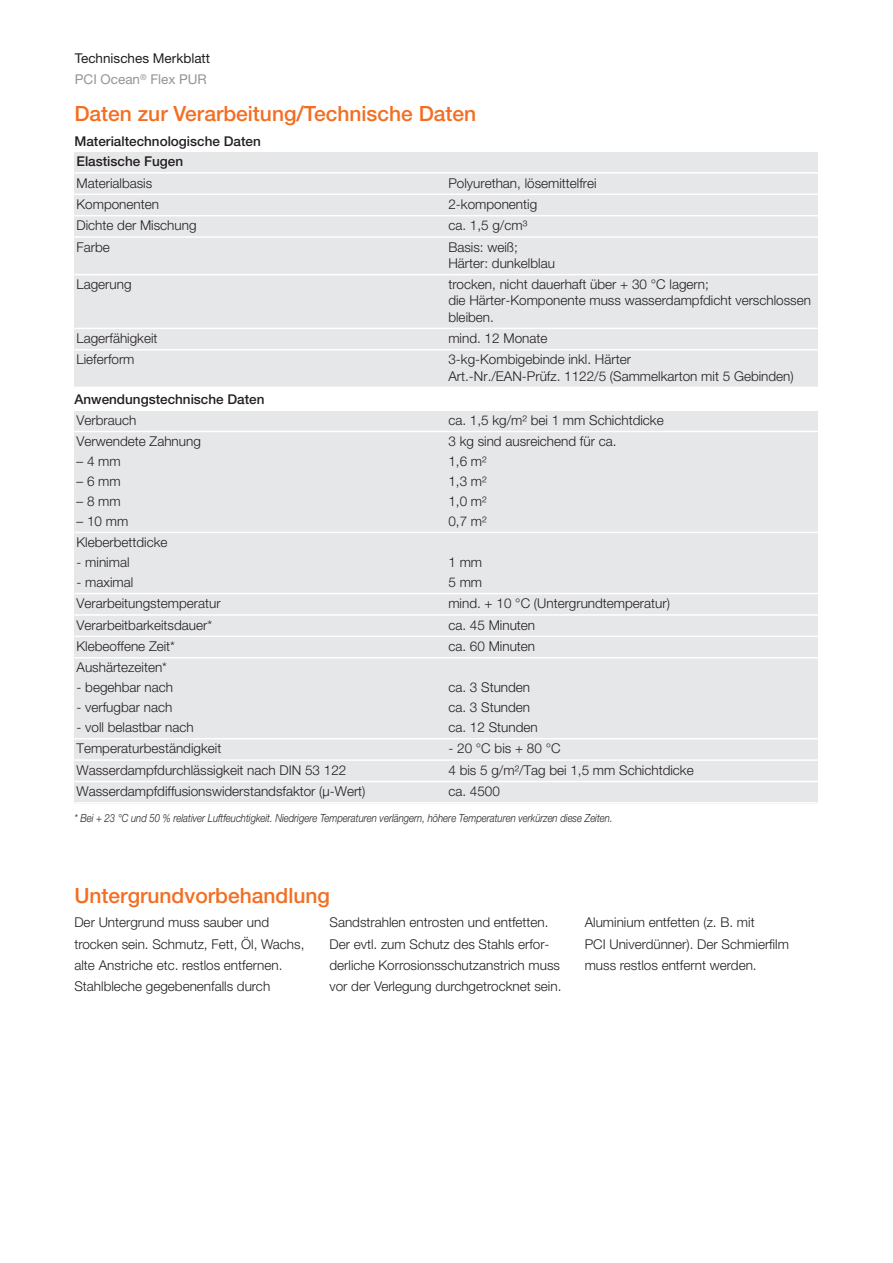
<style>
.page{position:relative;width:893px;height:1263px;background:#fff}
.page>*{position:absolute;margin:0;border:0;box-sizing:border-box;transform-origin:0 0}
.t1{font:500 21px "Helvetica Neue LT Pro";color:#f36e21}
.t2{font:300 13.5px/21.3px "Helvetica Neue LT Pro";color:#231f20}
.t3{font:500 13.5px "Helvetica Neue LT Pro";color:#231f20}
.t4{font:13.5px/21.3px "Helvetica Neue LT Pro";color:#231f20}
.t5{font:italic 300 11.25px "Helvetica Neue LT Pro";color:#231f20;scale:.85 1}
.s1{color:#939598}
</style>
<div class="page">
<div style="left:74px;top:152px;width:372px;height:21px;background:#e6e7e9"></div>
<div style="left:446px;top:152px;width:372px;height:21px;background:#e6e7e9"></div>
<div style="left:74px;top:173px;width:372px;height:21px;background:#e6e7e9"></div>
<div style="left:446px;top:173px;width:372px;height:21px;background:#e6e7e9"></div>
<div style="left:74px;top:194px;width:372px;height:22px;background:#e6e7e9"></div>
<div style="left:446px;top:194px;width:372px;height:22px;background:#e6e7e9"></div>
<div style="left:74px;top:216px;width:372px;height:21px;background:#e6e7e9"></div>
<div style="left:446px;top:216px;width:372px;height:21px;background:#e6e7e9"></div>
<div style="left:74px;top:237px;width:372px;height:38px;background:#e6e7e9"></div>
<div style="left:446px;top:237px;width:372px;height:38px;background:#e6e7e9"></div>
<div style="left:74px;top:275px;width:372px;height:53px;background:#e6e7e9"></div>
<div style="left:446px;top:275px;width:372px;height:53px;background:#e6e7e9"></div>
<div style="left:74px;top:328px;width:372px;height:22px;background:#e6e7e9"></div>
<div style="left:446px;top:328px;width:372px;height:22px;background:#e6e7e9"></div>
<div style="left:74px;top:350px;width:372px;height:38px;background:#e6e7e9"></div>
<div style="left:446px;top:350px;width:372px;height:38px;background:#e6e7e9"></div>
<hr style="left:74px;top:172px;width:744px;height:2px;background:#fff">
<hr style="left:74px;top:194px;width:744px;height:1px;background:#fff">
<hr style="left:74px;top:215px;width:744px;height:1px;background:#fff">
<hr style="left:74px;top:236px;width:744px;height:2px;background:#fff">
<hr style="left:74px;top:274px;width:744px;height:1px;background:#fff">
<hr style="left:74px;top:328px;width:744px;height:1px;background:#fff">
<hr style="left:74px;top:349px;width:744px;height:2px;background:#fff">
<hr style="left:74px;top:387px;width:744px;height:1px;background:#fff">
<div style="left:74px;top:411px;width:372px;height:20px;background:#e6e7e9"></div>
<div style="left:446px;top:411px;width:372px;height:20px;background:#e6e7e9"></div>
<div style="left:74px;top:431px;width:372px;height:21px;background:#e6e7e9"></div>
<div style="left:446px;top:431px;width:372px;height:21px;background:#e6e7e9"></div>
<div style="left:74px;top:452px;width:372px;height:20px;background:#e6e7e9"></div>
<div style="left:446px;top:452px;width:372px;height:20px;background:#e6e7e9"></div>
<div style="left:74px;top:472px;width:372px;height:20px;background:#e6e7e9"></div>
<div style="left:446px;top:472px;width:372px;height:20px;background:#e6e7e9"></div>
<div style="left:74px;top:492px;width:372px;height:20px;background:#e6e7e9"></div>
<div style="left:446px;top:492px;width:372px;height:20px;background:#e6e7e9"></div>
<div style="left:74px;top:512px;width:372px;height:20px;background:#e6e7e9"></div>
<div style="left:446px;top:512px;width:372px;height:20px;background:#e6e7e9"></div>
<div style="left:74px;top:532px;width:372px;height:21px;background:#e6e7e9"></div>
<div style="left:446px;top:532px;width:372px;height:21px;background:#e6e7e9"></div>
<div style="left:74px;top:553px;width:372px;height:20px;background:#e6e7e9"></div>
<div style="left:446px;top:553px;width:372px;height:20px;background:#e6e7e9"></div>
<div style="left:74px;top:573px;width:372px;height:20px;background:#e6e7e9"></div>
<div style="left:446px;top:573px;width:372px;height:20px;background:#e6e7e9"></div>
<div style="left:74px;top:593px;width:372px;height:22px;background:#e6e7e9"></div>
<div style="left:446px;top:593px;width:372px;height:22px;background:#e6e7e9"></div>
<div style="left:74px;top:615px;width:372px;height:21px;background:#e6e7e9"></div>
<div style="left:446px;top:615px;width:372px;height:21px;background:#e6e7e9"></div>
<div style="left:74px;top:636px;width:372px;height:22px;background:#e6e7e9"></div>
<div style="left:446px;top:636px;width:372px;height:22px;background:#e6e7e9"></div>
<div style="left:74px;top:658px;width:372px;height:20px;background:#e6e7e9"></div>
<div style="left:446px;top:658px;width:372px;height:20px;background:#e6e7e9"></div>
<div style="left:74px;top:678px;width:372px;height:20px;background:#e6e7e9"></div>
<div style="left:446px;top:678px;width:372px;height:20px;background:#e6e7e9"></div>
<div style="left:74px;top:698px;width:372px;height:20px;background:#e6e7e9"></div>
<div style="left:446px;top:698px;width:372px;height:20px;background:#e6e7e9"></div>
<div style="left:74px;top:718px;width:372px;height:21px;background:#e6e7e9"></div>
<div style="left:446px;top:718px;width:372px;height:21px;background:#e6e7e9"></div>
<div style="left:74px;top:739px;width:372px;height:21px;background:#e6e7e9"></div>
<div style="left:446px;top:739px;width:372px;height:21px;background:#e6e7e9"></div>
<div style="left:74px;top:760px;width:372px;height:21px;background:#e6e7e9"></div>
<div style="left:446px;top:760px;width:372px;height:21px;background:#e6e7e9"></div>
<div style="left:74px;top:781px;width:372px;height:23px;background:#e6e7e9"></div>
<div style="left:446px;top:781px;width:372px;height:23px;background:#e6e7e9"></div>
<hr style="left:74px;top:431px;width:744px;height:1px;background:#fff">
<hr style="left:74px;top:532px;width:744px;height:1px;background:#fff">
<hr style="left:74px;top:593px;width:744px;height:1px;background:#fff">
<hr style="left:74px;top:614px;width:744px;height:2px;background:#fff">
<hr style="left:74px;top:636px;width:744px;height:1px;background:#fff">
<hr style="left:74px;top:657px;width:744px;height:1px;background:#fff">
<hr style="left:74px;top:738px;width:744px;height:1px;background:#fff">
<hr style="left:74px;top:759px;width:744px;height:2px;background:#fff">
<hr style="left:74px;top:781px;width:744px;height:1px;background:#fff">
<hr style="left:74px;top:802px;width:744px;height:2px;background:#fff">
<p class="t4" style="left:75px;top:49px;width:137px">Technisches Merkblatt<br><span class="s1">PCI Ocean</span><sup>®</sup> <span class="s1">Flex PUR</span></p>
<h1 class="t1" style="left:74px;top:106px;width:403px">Daten zur Verarbeitung/Technische Daten</h1>
<p class="t3" style="left:74px;top:136px;width:188px">Materialtechnologische Daten</p>
<p class="t3" style="left:77px;top:157px;width:108px">Elastische Fugen</p>
<p class="t2" style="left:77px;top:173px;width:77px">Materialbasis</p>
<p class="t2" style="left:448px;top:173px;width:150px">Polyurethan, lösemittelfrei</p>
<p class="t2" style="left:77px;top:195px;width:84px">Komponenten</p>
<p class="t2" style="left:448px;top:195px;width:90px">2-komponentig</p>
<p class="t2" style="left:77px;top:216px;width:122px">Dichte der Mischung</p>
<p class="t2" style="left:448px;top:216px;width:80px">ca. 1,5 g/cm³</p>
<p class="t2" style="left:77px;top:237px;width:35px">Farbe</p>
<p class="t2" style="left:448px;top:240px;width:108px;line-height:16.2px">Basis: weiß;<br>Härter: dunkelblau</p>
<p class="t2" style="left:77px;top:275px;width:57px">Lagerung</p>
<p class="t2" style="left:448px;top:278px;width:364px;line-height:16.2px">trocken, nicht dauerhaft über + 30 °C lagern;<br>die Härter-Komponente muss wasserdampfdicht verschlossen bleiben.</p>
<p class="t2" style="left:77px;top:329px;width:83px">Lagerfähigkeit</p>
<p class="t2" style="left:448px;top:329px;width:101px">mind. 12 Monate</p>
<p class="t2" style="left:77px;top:350px;width:60px">Lieferform</p>
<p class="t2" style="left:448px;top:353px;width:347px;line-height:16.2px">3-kg-Kombigebinde inkl. Härter<br>Art.-Nr./EAN-Prüfz. 1122/5 (Sammelkarton mit 5 Gebinden)</p>
<p class="t2" style="left:77px;top:411px;width:61px">Verbrauch</p>
<p class="t2" style="left:448px;top:411px;width:217px">ca. 1,5 kg/m² bei 1 mm Schichtdicke</p>
<p class="t2" style="left:77px;top:432px;width:126px">Verwendete Zahnung</p>
<p class="t2" style="left:448px;top:432px;width:170px">3 kg sind ausreichend für ca.</p>
<p class="t2" style="left:77px;top:452px;width:46px">–4mm</p>
<p class="t2" style="left:448px;top:452px;width:40px">1,6 m²</p>
<p class="t2" style="left:77px;top:472px;width:46px">–6mm</p>
<p class="t2" style="left:448px;top:472px;width:40px">1,3 m²</p>
<p class="t2" style="left:77px;top:492px;width:46px">–8mm</p>
<p class="t2" style="left:448px;top:492px;width:40px">1,0 m²</p>
<p class="t2" style="left:77px;top:511px;width:53px">– 10 mm</p>
<p class="t2" style="left:448px;top:511px;width:40px">0,7 m²</p>
<p class="t2" style="left:77px;top:533px;width:93px">Kleberbettdicke</p>
<p class="t2" style="left:77px;top:553px;width:54px">- minimal</p>
<p class="t2" style="left:448px;top:553px;width:35px">1 mm</p>
<p class="t2" style="left:77px;top:573px;width:58px">- maximal</p>
<p class="t2" style="left:448px;top:573px;width:35px">5 mm</p>
<p class="t2" style="left:77px;top:594px;width:146px">Verarbeitungstemperatur</p>
<p class="t2" style="left:448px;top:594px;width:223px">mind. + 10 °C (Untergrundtemperatur)</p>
<p class="t2" style="left:77px;top:615px;width:137px">Verarbeitbarkeitsdauer*</p>
<p class="t2" style="left:448px;top:615px;width:88px">ca. 45 Minuten</p>
<p class="t2" style="left:77px;top:637px;width:100px">Klebeoffene Zeit*</p>
<p class="t2" style="left:448px;top:637px;width:88px">ca. 60 Minuten</p>
<p class="t2" style="left:77px;top:658px;width:92px">Aushärtezeiten*</p>
<p class="t2" style="left:77px;top:678px;width:98px">- begehbar nach</p>
<p class="t2" style="left:448px;top:678px;width:83px">ca. 3 Stunden</p>
<p class="t2" style="left:77px;top:698px;width:97px">- verfugbar nach</p>
<p class="t2" style="left:448px;top:698px;width:83px">ca. 3 Stunden</p>
<p class="t2" style="left:77px;top:718px;width:119px">- voll belastbar nach</p>
<p class="t2" style="left:448px;top:718px;width:91px">ca. 12 Stunden</p>
<p class="t2" style="left:77px;top:739px;width:146px">Temperaturbeständigkeit</p>
<p class="t2" style="left:448px;top:739px;width:114px">- 20 °C bis + 80 °C</p>
<p class="t2" style="left:77px;top:760px;width:271px">Wasserdampfdurchlässigkeit nach DIN 53 122</p>
<p class="t2" style="left:448px;top:760px;width:247px">4 bis 5 g/m²/Tag bei 1,5 mm Schichtdicke</p>
<p class="t2" style="left:77px;top:782px;width:290px">Wasserdampfdiffusionswiderstandsfaktor (µ-Wert)</p>
<p class="t2" style="left:448px;top:782px;width:53px">ca. 4500</p>
<p class="t3" style="left:74px;top:395px;width:192px">Anwendungstechnische Daten</p>
<p class="t5" style="left:74px;top:814px;width:635px">* Bei + 23 °C und 50 % relativer Luftfeuchtigkeit. Niedrigere Temperaturen verlängern, höhere Temperaturen verkürzen diese Zeiten.</p>
<h1 class="t1" style="left:74px;top:888px;width:257px">Untergrundvorbehandlung</h1>
<p class="t2" style="left:74px;top:913px;width:232px">Der Untergrund muss sauber und trocken sein. Schmutz, Fett, Öl, Wachs, alte Anstriche etc. restlos entfernen.<br>Stahlbleche gegebenenfalls durch</p>
<p class="t2" style="left:330px;top:913px;width:233px">Sandstrahlen entrosten und entfetten.<br>Der evtl. zum Schutz des Stahls erfor&shy;derliche Korrosionsschutzanstrich muss vor der Verlegung durchgetrocknet sein.</p>
<p class="t2" style="left:585px;top:913px;width:206px">Aluminium entfetten (z. B. mit<br>PCI Univerdünner). Der Schmierfilm muss restlos entfernt werden.</p>
</div>
